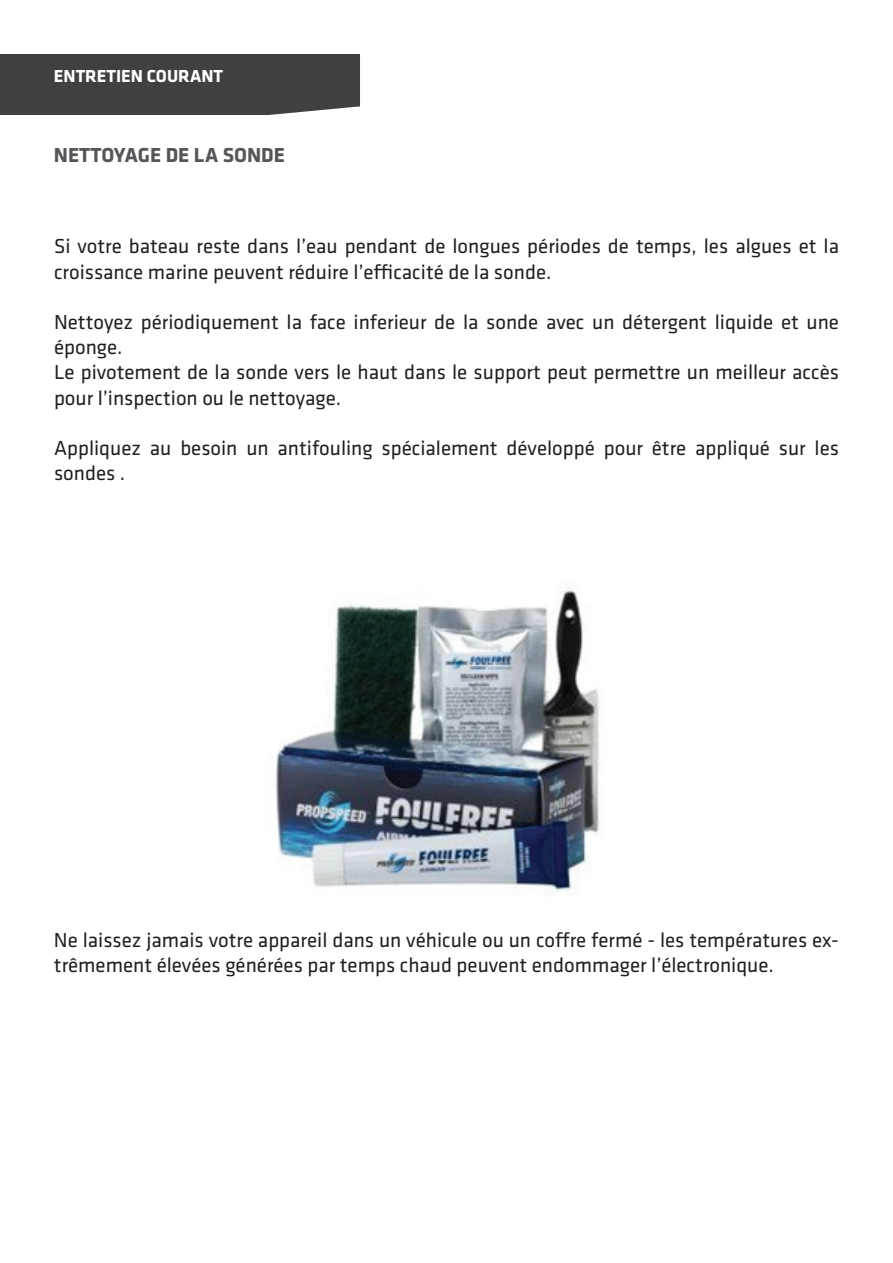
<style>
.page{position:relative;width:893px;height:1263px;background:#fff}
.page>*{position:absolute;margin:0;border:0;box-sizing:border-box;transform-origin:0 0}
.t1{font:21px/25.2px "Klavika";color:#231f20}
.t2{font:700 21px "Klavika";color:#555659}
.t3{font:700 18px "Klavika";color:#fff}
</style>
<div class="page">
<div style="left:0;top:54px;width:360px;height:61px;background:#413f41"></div>
<img style="left:276px;top:590px;width:324px;height:305px">
<p class="t3" style="left:54px;top:63px;width:171px">ENTRETIEN COURANT</p>
<p class="t2" style="left:54px;top:140px;width:233px">NETTOYAGE DE LA SONDE</p>
<p class="t1" style="left:54px;top:233px;width:786px">Si votre bateau reste dans l’eau pendant de longues périodes de temps, les algues et la croissance marine peuvent réduire l’efficacité de la sonde.</p>
<p class="t1" style="left:54px;top:309px;width:787px">Nettoyez périodiquement la face inferieur de la sonde avec un détergent liquide et une éponge.<br>Le pivotement de la sonde vers le haut dans le support peut permettre un meilleur accès pour l’inspection ou le nettoyage.</p>
<p class="t1" style="left:54px;top:435px;width:786px">Appliquez au besoin un antifouling spécialement développé pour être appliqué sur les sondes .</p>
<p class="t1" style="left:54px;top:927px;width:786px">Ne laissez jamais votre appareil dans un véhicule ou un coffre fermé - les températures ex&shy;trêmement élevées générées par temps chaud peuvent endommager l’électronique.</p>
</div>
